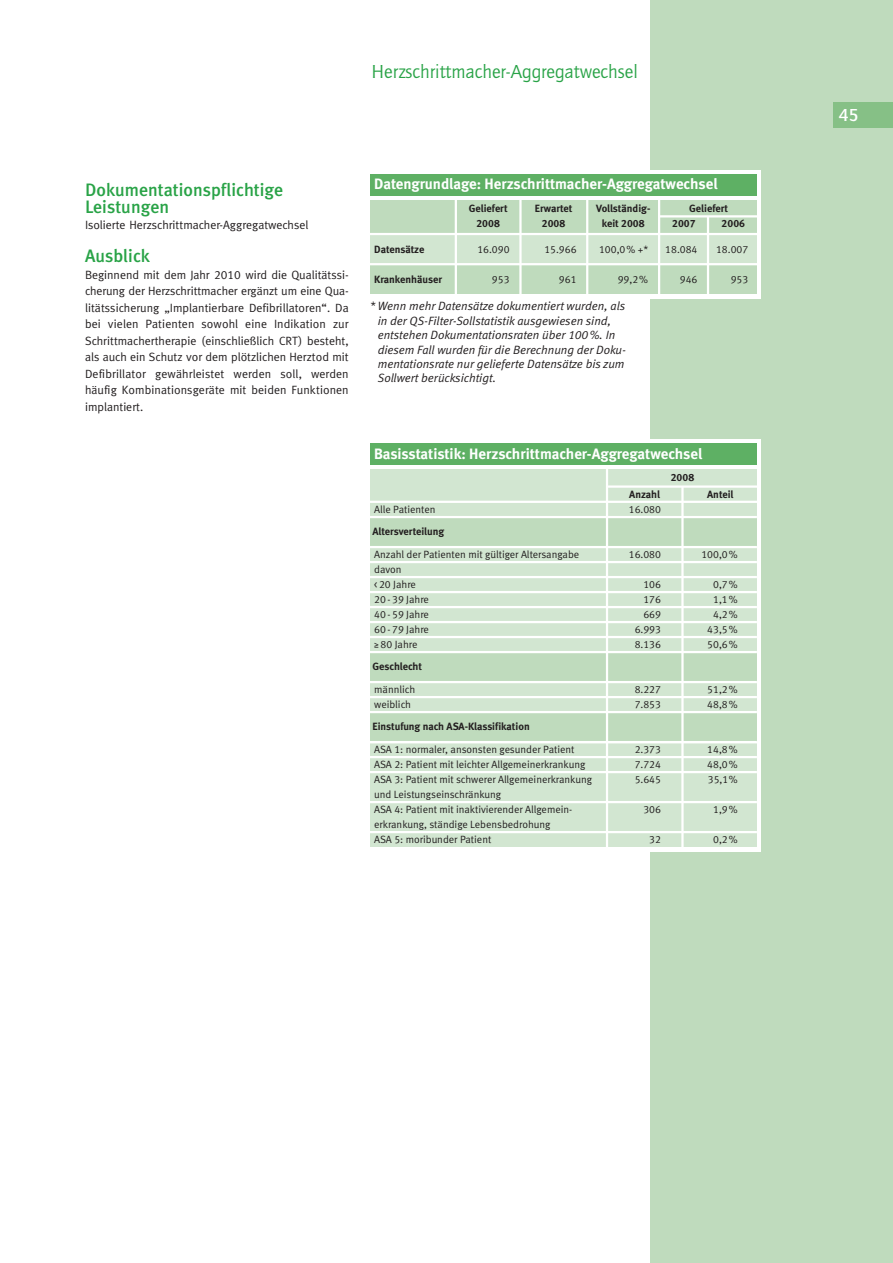
<style>
.page{position:relative;width:893px;height:1263px;background:#fff}
.page>*{position:absolute;margin:0;border:0;box-sizing:border-box;transform-origin:0 0}
.t1{font:19.5px "Quay Sans";color:#29a347}
.t2{font:500 18px/16.5px "Meta Plus";color:#29a347}
.t3{font:500 18px "Quay Sans";color:#fff}
.t4{font:15px "Meta Bold LF";color:#fff}
.t5{font:12px/16.5px "Meta";color:#231f20;text-align:justify}
.t6{font:italic 12px/14.4px "Meta Normal LF";color:#231f20}
.t7{font:10.5px/15px "Meta Normal LF";color:#231f20}
.t8{font:10.5px/15px "Meta Bold LF";color:#231f20;text-align:center}
.s1{font-family:"Meta Normal LF"}
.s2{font-family:"Meta Plus Normal"}
</style>
<div class="page">
<div style="left:651px;top:0;width:242px;height:1263px;background:#bfdbbd"></div>
<div style="left:833px;top:102px;width:60px;height:26px;background:#86c086"></div>
<div style="left:366px;top:170px;width:395px;height:128px;background:#fff"></div>
<div style="left:370px;top:174px;width:387px;height:22px;background:#5eb064"></div>
<div style="left:370px;top:200px;width:387px;height:94px;background:#bfdbbd"></div>
<div style="left:370px;top:234px;width:387px;height:30px;background:#d2e6d1"></div>
<hr style="left:455px;top:198px;width:2px;height:98px;background:#fff">
<hr style="left:368px;top:233px;width:391px;height:2px;background:#fff">
<hr style="left:659px;top:215px;width:99px;height:2px;background:#fff">
<hr style="left:368px;top:263px;width:391px;height:2px;background:#fff">
<hr style="left:519px;top:198px;width:3px;height:102px;background:#fff">
<hr style="left:658px;top:198px;width:2px;height:100px;background:#fff">
<hr style="left:707px;top:216px;width:2px;height:81px;background:#fff">
<hr style="left:586px;top:198px;width:2px;height:102px;background:#fff">
<div style="left:366px;top:439px;width:395px;height:412px;background:#fff"></div>
<div style="left:370px;top:469px;width:387px;height:378px;background:#d2e6d1"></div>
<div style="left:370px;top:517px;width:387px;height:30px;background:#bfdbbd"></div>
<div style="left:370px;top:652px;width:387px;height:30px;background:#bfdbbd"></div>
<div style="left:370px;top:712px;width:387px;height:30px;background:#bfdbbd"></div>
<hr style="left:370px;top:516px;width:387px;height:2px;background:#fff">
<hr style="left:370px;top:546px;width:387px;height:2px;background:#fff">
<hr style="left:370px;top:561px;width:387px;height:2px;background:#fff">
<hr style="left:370px;top:576px;width:387px;height:2px;background:#fff">
<hr style="left:370px;top:591px;width:387px;height:2px;background:#fff">
<hr style="left:370px;top:606px;width:387px;height:2px;background:#fff">
<hr style="left:370px;top:621px;width:387px;height:2px;background:#fff">
<hr style="left:370px;top:636px;width:387px;height:2px;background:#fff">
<hr style="left:370px;top:651px;width:387px;height:2px;background:#fff">
<hr style="left:370px;top:681px;width:387px;height:2px;background:#fff">
<hr style="left:370px;top:696px;width:387px;height:2px;background:#fff">
<hr style="left:370px;top:711px;width:387px;height:2px;background:#fff">
<hr style="left:370px;top:741px;width:387px;height:2px;background:#fff">
<hr style="left:370px;top:756px;width:387px;height:2px;background:#fff">
<hr style="left:370px;top:771px;width:387px;height:2px;background:#fff">
<hr style="left:370px;top:801px;width:387px;height:2px;background:#fff">
<hr style="left:370px;top:831px;width:387px;height:2px;background:#fff">
<hr style="left:368px;top:501px;width:391px;height:2px;background:#fff">
<hr style="left:606px;top:467px;width:2px;height:383px;background:#fff">
<hr style="left:681px;top:486px;width:3px;height:363px;background:#fff">
<hr style="left:607px;top:485px;width:151px;height:3px;background:#fff">
<div style="left:370px;top:443px;width:387px;height:21px;background:#5eb064"></div>
<h1 class="t1" style="left:371px;top:60px;width:268px">Herzschrittmacher-Aggregatwechsel</h1>
<h2 class="t2" style="left:85px;top:182px;width:200px">Dokumentationspflichtige<br>Leistungen</h2>
<p class="t5" style="left:85px;top:217px;width:225px">Isolierte Herzschrittmacher-Aggregatwechsel</p>
<h2 class="t2" style="left:85px;top:248px;width:67px">Ausblick</h2>
<p class="t5" style="left:85px;top:266px;width:265px">Beginnend mit dem Jahr <span class="s1">2010</span> wird die Qualitätssi&shy;cherung der Herzschrittmacher ergänzt um eine Qua&shy;litätssicherung „Implantierbare Defibrillatoren“. Da bei vielen Patienten sowohl eine Indikation zur Schrittmachertherapie (einschließlich CRT) besteht, als auch ein Schutz vor dem plötzlichen Herztod mit Defibrillator gewährleistet werden soll, werden häufig Kombinationsgeräte mit beiden Funktionen implantiert.</p>
<h3 class="t4" style="left:374px;top:178px;width:345px">Datengrundlage: Herzschrittmacher-Aggregatwechsel</h3>
<p class="t8" style="left:469px;top:202px;width:40px">Geliefert<br>2008</p>
<p class="t8" style="left:535px;top:202px;width:39px">Erwartet<br>2008</p>
<p class="t8" style="left:596px;top:202px;width:56px">Vollständig&shy;keit 2008</p>
<p class="t8" style="left:672px;top:202px;width:57px;text-align:left;text-indent:17px">Geliefert<br>2007</p>
<p class="t8" style="left:722px;top:217px;width:25px">2006</p>
<p class="t8" style="left:374px;top:242px;width:52px">Datensätze</p>
<p class="t7" style="left:544px;top:242px;width:34px">15.966</p>
<p class="t7" style="left:559px;top:272px;width:19px">961</p>
<p class="t7" style="left:477px;top:242px;width:34px">16.090</p>
<p class="t7" style="left:492px;top:272px;width:19px">953</p>
<p class="t8" style="left:374px;top:273px;width:69px">Krankenhäuser</p>
<p class="t7" style="left:599px;top:242px;width:51px">100,0% +*</p>
<p class="t7" style="left:618px;top:272px;width:32px">99,2%</p>
<p class="t7" style="left:665px;top:242px;width:34px">18.084</p>
<p class="t7" style="left:680px;top:272px;width:19px">946</p>
<p class="t7" style="left:716px;top:242px;width:34px">18.007</p>
<p class="t7" style="left:731px;top:272px;width:19px">953</p>
<p class="t6" style="left:378px;top:300px;width:250px;text-indent:-8px">* Wenn mehr Datensätze dokumentiert wurden, als in der QS-Filter-Sollstatistik ausgewiesen sind, entstehen Dokumentationsraten über 100%. In diesem Fall wurden für die Berechnung der Doku&shy;mentationsrate nur gelieferte Datensätze bis zum Sollwert berücksichtigt.</p>
<h3 class="t4" style="left:374px;top:448px;width:330px">Basisstatistik: Herzschrittmacher-Aggregatwechsel</h3>
<p class="t8" style="left:671px;top:470px;width:25px">2008</p>
<p class="t7" style="left:374px;top:503px;width:63px">Alle Patienten</p>
<p class="t7" style="left:374px;top:548px;width:207px">Anzahl der Patienten mit gültiger Altersangabe davon<br>&lt; 20 Jahre<br>20 - 39 Jahre<br>40 - 59 Jahre<br>60 - 79 Jahre<br><span class="s2">≥</span> 80 Jahre</p>
<p class="t7" style="left:374px;top:683px;width:43px">männlich weiblich</p>
<p class="t7" style="left:374px;top:743px;width:219px">ASA 1: normaler, ansonsten gesunder Patient ASA 2: Patient mit leichter Allgemeinerkrankung ASA 3: Patient mit schwerer Allgemeinerkrankung und Leistungseinschränkung<br>ASA 4: Patient mit inaktivierender Allgemein&shy;erkrankung, ständige Lebensbedrohung<br>ASA 5: moribunder Patient</p>
<p class="t8" style="left:373px;top:525px;width:73px">Altersverteilung</p>
<p class="t8" style="left:373px;top:659px;width:51px">Geschlecht</p>
<p class="t8" style="left:373px;top:720px;width:159px">Einstufung nach ASA-Klassifikation</p>
<p class="t8" style="left:629px;top:487px;width:32px">Anzahl</p>
<p class="t8" style="left:707px;top:487px;width:28px">Anteil</p>
<p class="t7" style="left:629px;top:503px;width:34px">16.080</p>
<p class="t7" style="left:629px;top:548px;width:34px">16.080</p>
<p class="t7" style="left:635px;top:578px;width:28px;text-align:right">106<br>176<br>669<br>6.993<br>8.136</p>
<p class="t7" style="left:635px;top:683px;width:28px">8.227<br>7.853</p>
<p class="t7" style="left:635px;top:743px;width:28px;text-align:justify">2.373<br>7.724<br>5.645</p>
<p class="t7" style="left:643px;top:803px;width:19px">306</p>
<p class="t7" style="left:649px;top:833px;width:13px">32</p>
<p class="t7" style="left:701px;top:548px;width:38px">100,0%</p>
<p class="t7" style="left:707px;top:578px;width:32px;text-align:center">0,7%<br>1,1%<br>4,2%<br>43,5%<br>50,6%</p>
<p class="t7" style="left:707px;top:683px;width:32px">51,2%<br>48,8%</p>
<p class="t7" style="left:707px;top:743px;width:32px;text-align:justify">14,8% 48,0% 35,1%</p>
<p class="t7" style="left:713px;top:803px;width:26px">1,9%</p>
<p class="t7" style="left:713px;top:833px;width:26px">0,2%</p>
<h2 class="t3" style="left:839px;top:104px;width:21px">45</h2>
</div>
